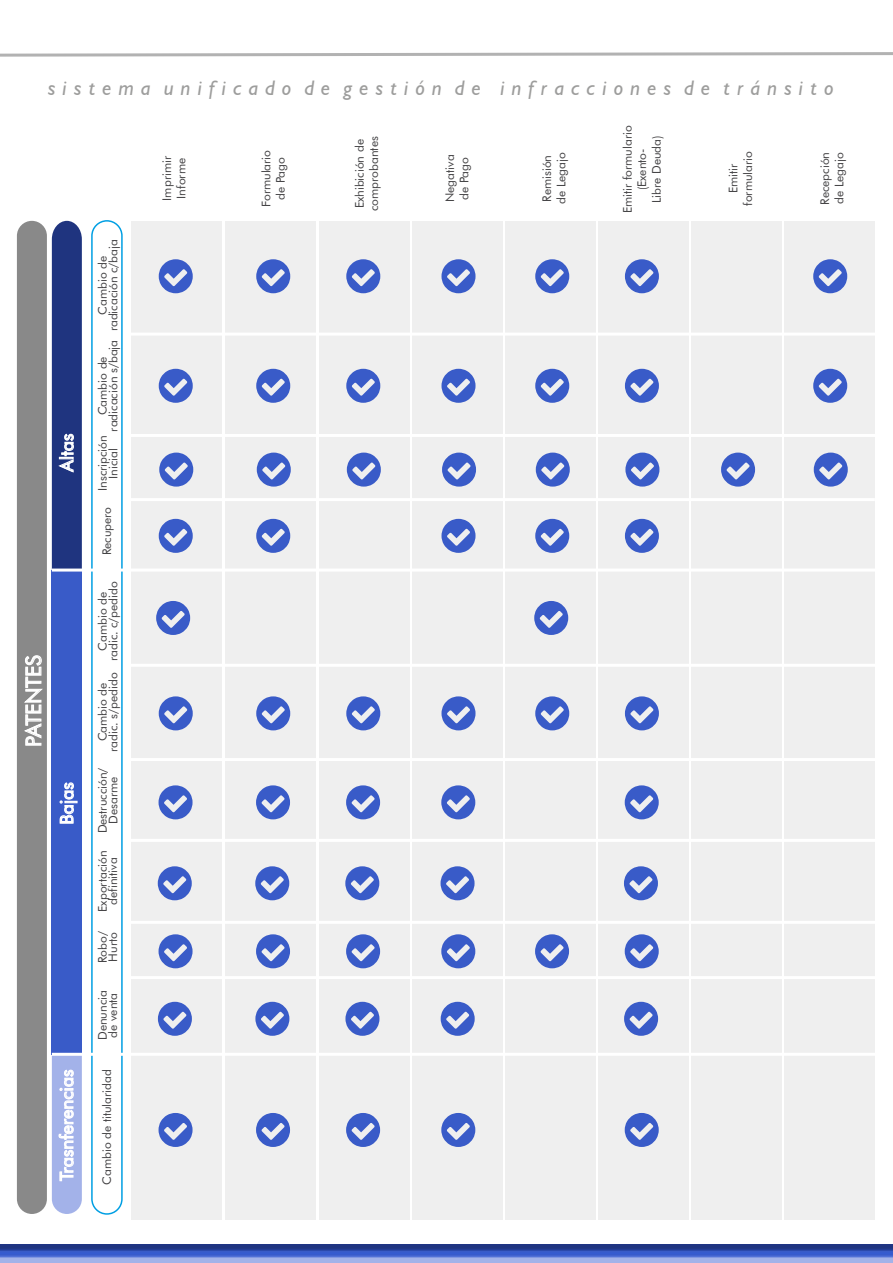
<style>
.page{position:relative;width:893px;height:1263px;background:#fff}
.page>*{position:absolute;margin:0;border:0;box-sizing:border-box;transform-origin:0 0}
.t1{font:italic 21px "Humanist 521 BT";color:#9d9d9c}
.t2{font:21px "Futura BT";color:#fff}
.t3{font:18px "Futura BT";color:#fff}
.t4{font:12px/14.4px "Futura BT";color:#414042;text-align:center}
</style>
<div class="page">
<svg style="left:0;top:52px;width:893px;height:5px"></svg>
<img style="left:0;top:1245px;width:893px;height:18px">
<div style="left:17px;top:221px;width:30px;height:993px;background:#898989;border-radius:15px"></div>
<div style="left:52px;top:570px;width:30px;height:484px;background:#395bc8"></div>
<svg style="left:24px;top:655px;width:19px;height:91px"></svg>
<div style="left:52px;top:221px;width:30px;height:351px;background:#1f347f"></div>
<svg style="left:59px;top:782px;width:19px;height:42px"></svg>
<svg style="left:52px;top:1052px;width:30px;height:162px;background:#b1bdec"></svg>
<div style="left:91px;top:220px;width:32px;height:995px;border:2px solid #009fe3;border-radius:15px"></div>
<div style="left:131px;top:221px;width:91px;height:998px;background:#efefef"></div>
<div style="left:225px;top:221px;width:91px;height:998px;background:#efefef"></div>
<div style="left:319px;top:221px;width:90px;height:998px;background:#efefef"></div>
<div style="left:412px;top:221px;width:91px;height:998px;background:#efefef"></div>
<div style="left:505px;top:221px;width:90px;height:998px;background:#efefef"></div>
<div style="left:598px;top:221px;width:91px;height:998px;background:#efefef"></div>
<div style="left:691px;top:221px;width:91px;height:998px;background:#efefef"></div>
<div style="left:784px;top:221px;width:91px;height:998px;background:#efefef"></div>
<hr style="left:127px;top:333px;width:748px;height:3px;background:#fff">
<hr style="left:131px;top:434px;width:748px;height:3px;background:#fff">
<hr style="left:126px;top:498px;width:749px;height:3px;background:#fff">
<hr style="left:52px;top:568px;width:824px;height:3px;background:#fff">
<hr style="left:131px;top:664px;width:748px;height:3px;background:#fff">
<hr style="left:129px;top:758px;width:749px;height:3px;background:#fff">
<hr style="left:129px;top:839px;width:749px;height:3px;background:#fff">
<hr style="left:127px;top:921px;width:748px;height:3px;background:#fff">
<hr style="left:131px;top:976px;width:748px;height:3px;background:#fff">
<hr style="left:52px;top:1053px;width:826px;height:3px;background:#fff">
<svg style="left:159px;top:259px;width:34px;height:34px"></svg>
<svg style="left:159px;top:369px;width:34px;height:34px"></svg>
<svg style="left:159px;top:453px;width:34px;height:34px"></svg>
<svg style="left:159px;top:519px;width:34px;height:34px"></svg>
<svg style="left:156px;top:601px;width:34px;height:34px"></svg>
<svg style="left:159px;top:696px;width:34px;height:34px"></svg>
<svg style="left:159px;top:785px;width:34px;height:34px"></svg>
<svg style="left:158px;top:866px;width:34px;height:34px"></svg>
<svg style="left:159px;top:934px;width:34px;height:34px"></svg>
<svg style="left:158px;top:1002px;width:34px;height:34px"></svg>
<svg style="left:159px;top:1113px;width:34px;height:34px"></svg>
<svg style="left:256px;top:259px;width:34px;height:34px"></svg>
<svg style="left:256px;top:369px;width:34px;height:34px"></svg>
<svg style="left:257px;top:453px;width:34px;height:34px"></svg>
<svg style="left:256px;top:519px;width:34px;height:34px"></svg>
<svg style="left:256px;top:696px;width:34px;height:34px"></svg>
<svg style="left:256px;top:785px;width:34px;height:34px"></svg>
<svg style="left:255px;top:866px;width:34px;height:34px"></svg>
<svg style="left:256px;top:934px;width:34px;height:34px"></svg>
<svg style="left:255px;top:1002px;width:34px;height:34px"></svg>
<svg style="left:256px;top:1113px;width:34px;height:34px"></svg>
<svg style="left:346px;top:259px;width:34px;height:34px"></svg>
<svg style="left:346px;top:369px;width:34px;height:34px"></svg>
<svg style="left:347px;top:453px;width:34px;height:34px"></svg>
<svg style="left:346px;top:696px;width:34px;height:34px"></svg>
<svg style="left:346px;top:785px;width:34px;height:34px"></svg>
<svg style="left:345px;top:866px;width:34px;height:34px"></svg>
<svg style="left:346px;top:934px;width:34px;height:34px"></svg>
<svg style="left:345px;top:1002px;width:34px;height:34px"></svg>
<svg style="left:346px;top:1113px;width:34px;height:34px"></svg>
<svg style="left:441px;top:259px;width:34px;height:34px"></svg>
<svg style="left:441px;top:369px;width:34px;height:34px"></svg>
<svg style="left:442px;top:453px;width:34px;height:34px"></svg>
<svg style="left:441px;top:519px;width:34px;height:34px"></svg>
<svg style="left:441px;top:696px;width:34px;height:34px"></svg>
<svg style="left:441px;top:785px;width:34px;height:34px"></svg>
<svg style="left:441px;top:866px;width:34px;height:34px"></svg>
<svg style="left:441px;top:934px;width:34px;height:34px"></svg>
<svg style="left:441px;top:1002px;width:34px;height:34px"></svg>
<svg style="left:441px;top:1113px;width:34px;height:34px"></svg>
<svg style="left:535px;top:259px;width:34px;height:34px"></svg>
<svg style="left:535px;top:369px;width:34px;height:34px"></svg>
<svg style="left:536px;top:453px;width:34px;height:34px"></svg>
<svg style="left:535px;top:519px;width:34px;height:34px"></svg>
<svg style="left:535px;top:696px;width:34px;height:34px"></svg>
<svg style="left:535px;top:934px;width:34px;height:34px"></svg>
<svg style="left:625px;top:259px;width:34px;height:34px"></svg>
<svg style="left:625px;top:369px;width:34px;height:34px"></svg>
<svg style="left:625px;top:453px;width:34px;height:34px"></svg>
<svg style="left:625px;top:519px;width:34px;height:34px"></svg>
<svg style="left:534px;top:601px;width:34px;height:34px"></svg>
<svg style="left:625px;top:696px;width:34px;height:34px"></svg>
<svg style="left:625px;top:785px;width:34px;height:34px"></svg>
<svg style="left:624px;top:866px;width:34px;height:34px"></svg>
<svg style="left:625px;top:934px;width:34px;height:34px"></svg>
<svg style="left:624px;top:1002px;width:34px;height:34px"></svg>
<svg style="left:625px;top:1113px;width:34px;height:34px"></svg>
<svg style="left:721px;top:453px;width:34px;height:34px"></svg>
<svg style="left:813px;top:259px;width:34px;height:34px"></svg>
<svg style="left:813px;top:369px;width:34px;height:34px"></svg>
<svg style="left:814px;top:453px;width:34px;height:34px"></svg>
<h1 class="t1" style="left:48px;top:75px;width:787px">s i s t e m a u n i f i c a d o d e g e s t i ó n d e i n f r a c c i o n e s d e t r á n s i t o</h1>
<h2 class="t3" style="left:56px;top:471px;width:39px;rotate:-90deg">Altas</h2>
<h1 class="t2" style="left:21px;top:747px;width:93px;rotate:-90deg">PATENTES</h1>
<h2 class="t3" style="left:56px;top:824px;width:44px;rotate:-90deg">Bajas</h2>
<h2 class="t3" style="left:56px;top:1181px;width:113px;rotate:-90deg">Trasnferencias</h2>
<p class="t4" style="left:97px;top:331px;width:94px;line-height:10.5px;rotate:-90deg">Cambio de radicación c/baja</p>
<p class="t4" style="left:97px;top:432px;width:93px;line-height:10.5px;rotate:-90deg">Cambio de radicación s/baja</p>
<p class="t4" style="left:97px;top:491px;width:57px;line-height:10.5px;rotate:-90deg">Inscripción<br>Inicial</p>
<p class="t4" style="left:100px;top:555px;width:50px;rotate:-90deg">Recupero</p>
<p class="t4" style="left:97px;top:661px;width:82px;line-height:10.5px;rotate:-90deg">Cambio de radic. c/pedido</p>
<p class="t4" style="left:97px;top:752px;width:81px;line-height:10.5px;rotate:-90deg">Cambio de radic. s/pedido</p>
<p class="t4" style="left:97px;top:833px;width:67px;line-height:10.5px;rotate:-90deg">Destrucción/<br>Desarme</p>
<p class="t4" style="left:97px;top:912px;width:63px;line-height:10.5px;rotate:-90deg">Exportación definitiva</p>
<p class="t4" style="left:97px;top:963px;width:33px;line-height:10.5px;text-align:left;rotate:-90deg">Robo/<br>Hurto</p>
<p class="t4" style="left:97px;top:1040px;width:51px;line-height:10.5px;text-align:left;rotate:-90deg">Denuncia de venta</p>
<p class="t4" style="left:100px;top:1185px;width:117px;rotate:-90deg">Cambio de titularidad</p>
<p class="t4" style="left:160px;top:201px;width:46px;text-align:left;rotate:-90deg">Imprimir<br>Informe</p>
<p class="t4" style="left:259px;top:207px;width:59px;rotate:-90deg">Formulario de Pago</p>
<p class="t4" style="left:352px;top:211px;width:76px;text-align:left;rotate:-90deg">Exhibición de comprobantes</p>
<p class="t4" style="left:443px;top:202px;width:49px;text-align:left;rotate:-90deg">Negativa de Pago</p>
<p class="t4" style="left:540px;top:204px;width:53px;text-align:left;rotate:-90deg">Remisión de Legajo</p>
<p class="t4" style="left:620px;top:213px;width:90px;rotate:-90deg">Emitir formulario (Exento-<br>Libre Deuda)</p>
<p class="t4" style="left:726px;top:206px;width:56px;rotate:-90deg">Emitir formulario</p>
<p class="t4" style="left:818px;top:205px;width:54px;text-align:left;rotate:-90deg">Recepción de Legajo</p>
</div>
